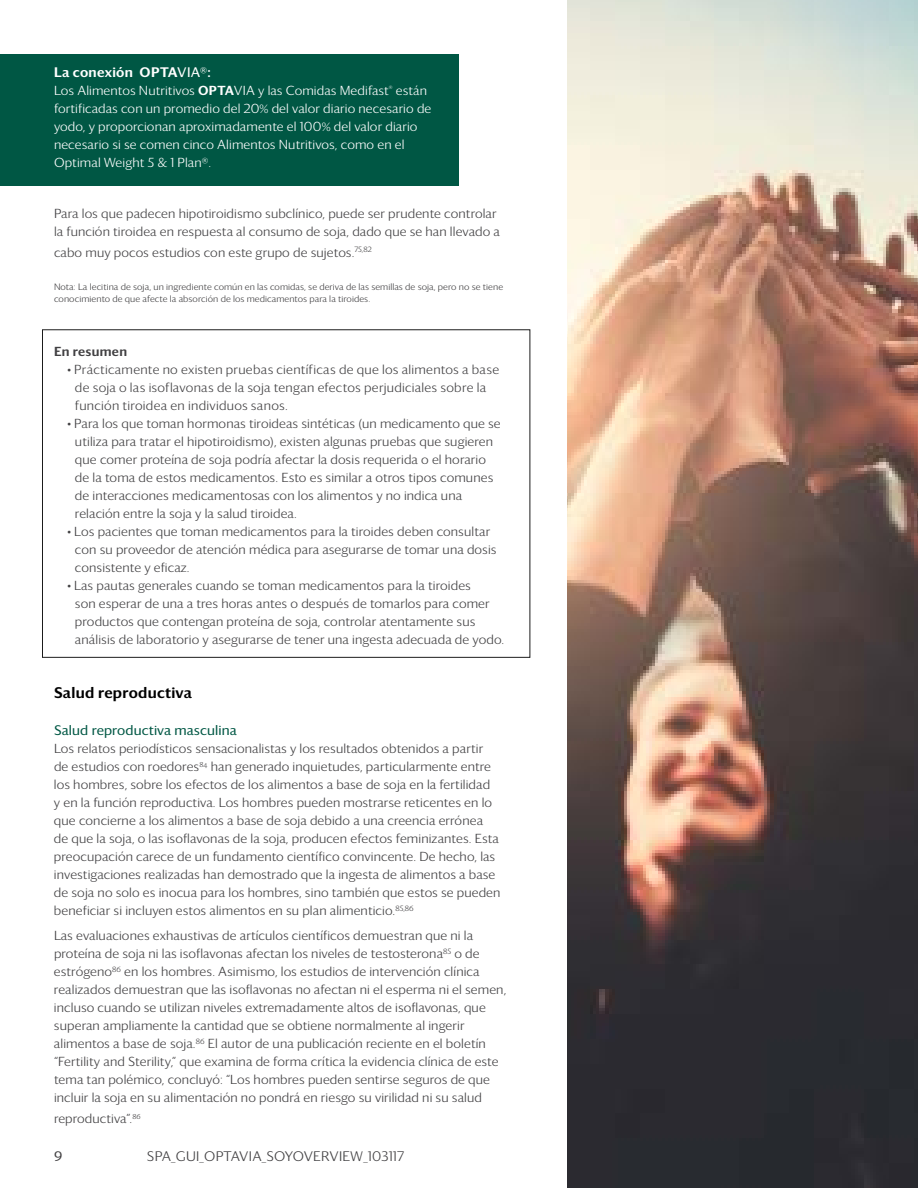
<style>
.page{position:relative;width:918px;height:1188px;background:#fff}
.page>*{position:absolute;margin:0;border:0;box-sizing:border-box;transform-origin:0 0}
.t1{font:500 15px "Darby Sans";letter-spacing:.02em;color:#000}
.t2{font:300 13.5px "Darby Sans";letter-spacing:.02em;color:#414042}
.t3{font:13.5px "Darby Sans";letter-spacing:.01em;color:#005744}
.t4{font:500 13.5px "Darby Sans";letter-spacing:.025em;color:#fff}
.t5{font:13.5px "Darby Sans";color:#414042}
.t6{font:300 12.75px/18px "Darby Sans";letter-spacing:.01em;color:#414042}
.t7{font:300 12.75px/18px "Darby Sans";letter-spacing:.01em;color:#fff}
.t8{font:12.75px/18px "Darby Sans Light TSFL";letter-spacing:.02em;color:#414042}
.t9{font:500 12.75px "Darby Sans";letter-spacing:.025em;color:#414042}
.t10{font:300 9px/12px "Darby Sans";letter-spacing:.01em;color:#414042}
.s1{font-weight:400}
.s2{font-weight:500}
.s3{font-family:"Darby Sans";font-weight:300}
.s4{font-family:"Darby Sans Light TSFL";font-weight:400}
</style>
<div class="page">
<img style="left:567px;top:0;width:351px;height:1188px">
<div style="left:0;top:54px;width:459px;height:132px;background:#005744"></div>
<p class="t4" style="left:54px;top:62px;width:158px">La conexión OPTA<span class="s1">VIA®</span>:</p>
<p class="t7" style="left:54px;top:81px;width:379px">Los Alimentos Nutritivos <span class="s2">OPTA</span>VIA y las Comidas Medifast<sup>®</sup> están fortificadas con un promedio del 20% del valor diario necesario de yodo, y proporcionan aproximadamente el 100% del valor diario necesario si se comen cinco Alimentos Nutritivos, como en el Optimal Weight 5 &amp; 1 Plan®.</p>
<p class="t6" style="left:54px;top:204px;width:448px">Para los que padecen hipotiroidismo subclínico, puede ser prudente controlar la función tiroidea en respuesta al consumo de soja, dado que se han llevado a</p>
<p class="t6" style="left:54px;top:243px;width:319px">cabo muy pocos estudios con este grupo de sujetos.<sup>75,82</sup></p>
<p class="t10" style="left:54px;top:280px;width:451px">Nota: La lecitina de soja, un ingrediente común en las comidas, se deriva de las semillas de soja, pero no se tiene conocimiento de que afecte la absorción de los medicamentos para la tiroides.</p>
<p class="t9" style="left:54px;top:342px;width:75px">En resumen</p>
<p class="t8" style="left:75px;top:359px;width:426px;text-indent:-7px"><span class="s3">•</span> Prácticamente no existen pruebas científicas de que los alimentos a base de soja o las isoflavonas de la soja tengan efectos perjudiciales sobre la función tiroidea en individuos sanos.</p>
<p class="t6" style="left:75px;top:414px;width:427px;text-indent:-8px"><span class="s4">•</span> Para los que toman hormonas tiroideas sintéticas (un medicamento que se utiliza para tratar el hipotiroidismo), existen algunas pruebas que sugieren que comer proteína de soja podría afectar la dosis requerida o el horario de la toma de estos medicamentos. Esto es similar a otros tipos comunes de interacciones medicamentosas con los alimentos y no indica una relación entre la soja y la salud tiroidea.</p>
<p class="t6" style="left:75px;top:522px;width:423px;text-indent:-7px">• Los pacientes que toman medicamentos para la tiroides deben consultar con su proveedor de atención médica para asegurarse de tomar una dosis consistente y eficaz.</p>
<p class="t6" style="left:75px;top:576px;width:431px;text-indent:-7px">• Las pautas generales cuando se toman medicamentos para la tiroides<br>son esperar de una a tres horas antes o después de tomarlos para comer productos que contengan proteína de soja, controlar atentamente sus análisis de laboratorio y asegurarse de tener una ingesta adecuada de yodo.</p>
<p class="t1" style="left:54px;top:681px;width:140px">Salud reproductiva</p>
<p class="t3" style="left:54px;top:721px;width:184px">Salud reproductiva masculina</p>
<p class="t6" style="left:54px;top:739px;width:448px">Los relatos periodísticos sensacionalistas y los resultados obtenidos a partir de estudios con roedores<sup>84</sup> han generado inquietudes, particularmente entre los hombres, sobre los efectos de los alimentos a base de soja en la fertilidad<br>y en la función reproductiva. Los hombres pueden mostrarse reticentes en lo que concierne a los alimentos a base de soja debido a una creencia errónea de que la soja, o las isoflavonas de la soja, producen efectos feminizantes. Esta preocupación carece de un fundamento científico convincente. De hecho, las investigaciones realizadas han demostrado que la ingesta de alimentos a base de soja no solo es inocua para los hombres, sino también que estos se pueden beneficiar si incluyen estos alimentos en su plan alimenticio.<sup>85,86</sup></p>
<p class="t6" style="left:54px;top:926px;width:454px">Las evaluaciones exhaustivas de artículos científicos demuestran que ni la proteína de soja ni las isoflavonas afectan los niveles de testosterona<sup>85</sup> o de estrógeno<sup>86</sup> en los hombres. Asimismo, los estudios de intervención clínica realizados demuestran que las isoflavonas no afectan ni el esperma ni el semen, incluso cuando se utilizan niveles extremadamente altos de isoflavonas, que superan ampliamente la cantidad que se obtiene normalmente al ingerir alimentos a base de soja.<sup>86</sup> El autor de una publicación reciente en el boletín “Fertility and Sterility,” que examina de forma crítica la evidencia clínica de este tema tan polémico, concluyó: “Los hombres pueden sentirse seguros de que incluir la soja en su alimentación no pondrá en riesgo su virilidad ni su salud</p>
<p class="t6" style="left:54px;top:1109px;width:88px">reproductiva”.<sup>86</sup></p>
<p class="t5" style="left:54px;top:1147px;width:10px">9</p>
<p class="t2" style="left:147px;top:1147px;width:259px">SPA_GUI_OPTAVIA_SOYOVERVIEW_103117</p>
</div>
